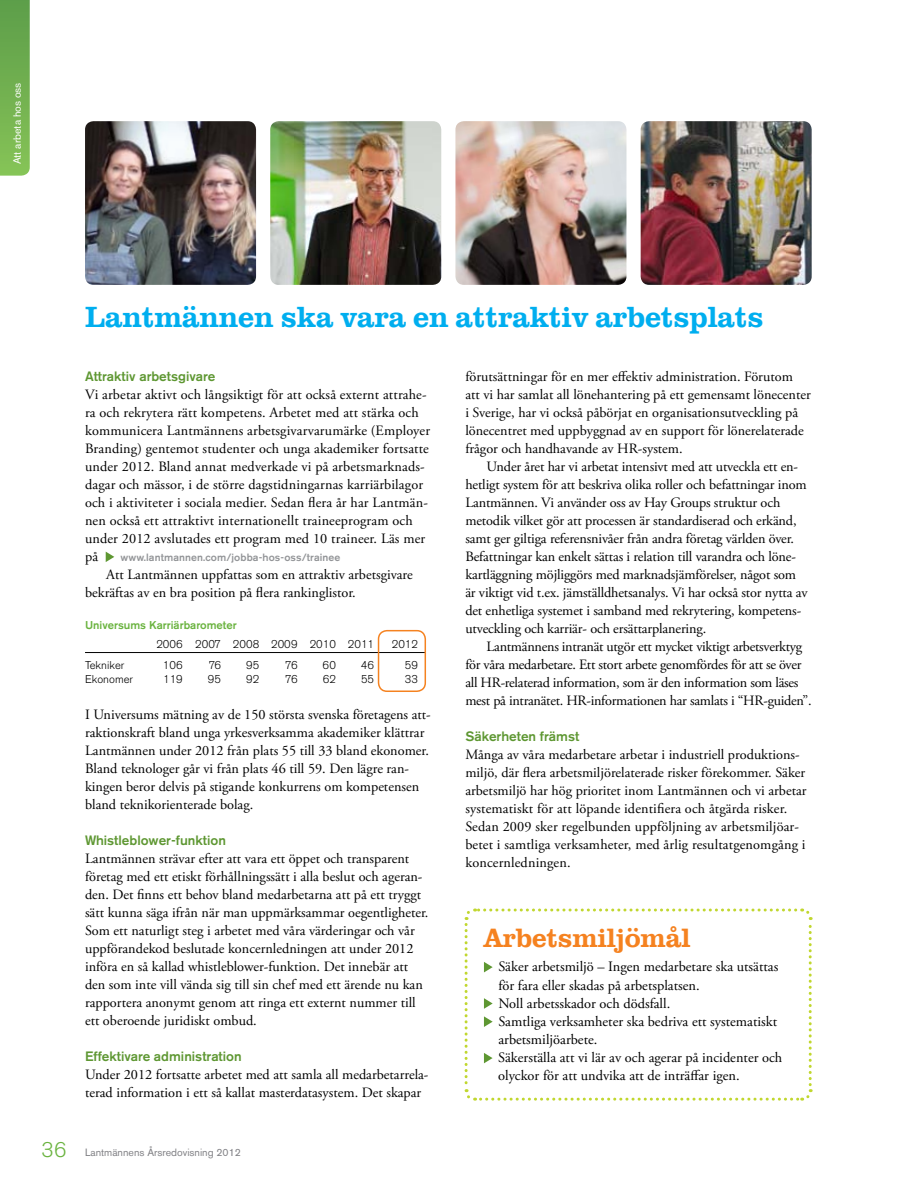
<style>
.page{position:relative;width:918px;height:1188px;background:#fff}
.page>*{position:absolute;margin:0;border:0;box-sizing:border-box;transform-origin:0 0}
.t1{font:500 30px "URW Clarendon T";letter-spacing:-.01em;color:#00aeef}
.t2{font:500 27.3px "URW Clarendon T";letter-spacing:-.01em;color:#f58220}
.t3{font:14.4px/18.1px "Adobe Garamond Pro";color:#000}
.t4{font:14.25px/18px "Adobe Garamond Pro";color:#000}
.t5{font:14.25px/18px "Adobe Garamond Pro";letter-spacing:-.02em;color:#000}
.t6{font:500 13.5px "Akzidenz Grotesk BE";color:#5e9732}
.t7{font:300 11.25px "Akzidenz Grotesk BE";color:#000}
.t8{font:500 11.25px "Akzidenz Grotesk BE";color:#6ab33f}
.t9{font:500 10.5px "Akzidenz Grotesk BE";letter-spacing:.01em;color:#939598}
.t10{font:10.5px "Akzidenz Grotesk BE";color:#808084}
.t11{font:10.5px "Akzidenz Grotesk BE";color:#fff}
.s1{font-weight:300;font-size:21px;color:#6ab33f}
</style>
<div class="page">
<hr style="left:85px;top:652px;width:340px;height:1px;background:#000">
<svg style="left:106px;top:552px;width:8px;height:10px"></svg>
<img style="left:85px;top:121px;width:171px;height:164px">
<img style="left:270px;top:121px;width:171px;height:164px">
<img style="left:455px;top:121px;width:171px;height:164px">
<img style="left:641px;top:121px;width:171px;height:164px">
<div style="left:378px;top:630px;width:48px;height:62px;border:2px solid #f58220;border-radius:9px"></div>
<svg style="left:0;top:0;width:30px;height:176px;background:#73b152"></svg>
<svg style="left:464px;top:908px;width:349px;height:193px"></svg>
<p class="t11" style="left:11px;top:164px;width:83px;rotate:-90deg">Att arbeta hos oss</p>
<h1 class="t1" style="left:85px;top:300px;width:680px">Lantmännen ska vara en attraktiv arbetsplats</h1>
<p class="t6" style="left:85px;top:368px;width:132px">Attraktiv arbetsgivare</p>
<p class="t4" style="left:85px;top:386px;width:347px">Vi arbetar aktivt och långsiktigt för att också externt attrahe&shy;ra och rekrytera rätt kompetens. Arbetet med att stärka och kommunicera Lantmännens arbetsgivarvarumärke (Employer Branding) gentemot studenter och unga akademiker fortsatte under 2012. Bland annat medverkade vi på arbetsmarknads&shy;dagar och mässor, i de större dagstidningarnas karriärbilagor och i aktiviteter i sociala medier. Sedan flera år har Lantmän&shy;nen också ett attraktivt internationellt traineeprogram och under 2012 avslutades ett program med 10 traineer. Läs mer på</p>
<p class="t9" style="left:120px;top:551px;width:222px">www.lantmannen.com/jobba-hos-oss/trainee</p>
<p class="t4" style="left:85px;top:566px;width:329px;text-indent:21px">Att Lantmännen uppfattas som en attraktiv arbetsgivare bekräftas av en bra position på flera rankinglistor.</p>
<p class="t8" style="left:85px;top:618px;width:153px">Universums Karriärbarometer</p>
<p class="t7" style="left:156px;top:638px;width:219px">2006 2007 2008 2009 2010 2011</p>
<p class="t7" style="left:392px;top:638px;width:28px">2012</p>
<p class="t7" style="left:85px;top:658px;width:41px">Tekniker</p>
<p class="t7" style="left:163px;top:658px;width:21px">106</p>
<p class="t7" style="left:209px;top:658px;width:14px">76</p>
<p class="t7" style="left:246px;top:658px;width:15px">95</p>
<p class="t7" style="left:285px;top:658px;width:14px">76</p>
<p class="t7" style="left:323px;top:658px;width:15px">60</p>
<p class="t7" style="left:361px;top:658px;width:15px">46</p>
<p class="t7" style="left:405px;top:658px;width:15px">59</p>
<p class="t7" style="left:85px;top:673px;width:50px">Ekonomer</p>
<p class="t7" style="left:163px;top:673px;width:21px">119</p>
<p class="t7" style="left:208px;top:673px;width:15px">95</p>
<p class="t7" style="left:246px;top:673px;width:15px">92</p>
<p class="t7" style="left:285px;top:673px;width:14px">76</p>
<p class="t7" style="left:323px;top:673px;width:15px">62</p>
<p class="t7" style="left:361px;top:673px;width:15px">55</p>
<p class="t7" style="left:405px;top:673px;width:15px">33</p>
<p class="t4" style="left:85px;top:706px;width:347px">I Universums mätning av de 150 största svenska företagens att&shy;raktionskraft bland unga yrkesverksamma akademiker klättrar Lantmännen under 2012 från plats 55 till 33 bland ekonomer.<br>Bland teknologer går vi från plats 46 till 59. Den lägre ran&shy;kingen beror delvis på stigande konkurrens om kompetensen bland teknikorienterade bolag.</p>
<p class="t6" style="left:85px;top:832px;width:142px">Whistleblower-funktion</p>
<p class="t4" style="left:85px;top:850px;width:345px">Lantmännen strävar efter att vara ett öppet och transparent företag med ett etiskt förhållningssätt i alla beslut och ageran&shy;den. Det finns ett behov bland medarbetarna att på ett tryggt sätt kunna säga ifrån när man uppmärksammar oegentligheter.<br>Som ett naturligt steg i arbetet med våra värderingar och vår uppförandekod beslutade koncernledningen att under 2012 införa en så kallad whistleblower-funktion. Det innebär att den som inte vill vända sig till sin chef med ett ärende nu kan rapportera anonymt genom att ringa ett externt nummer till ett oberoende juridiskt ombud.</p>
<p class="t6" style="left:85px;top:1048px;width:158px">Effektivare administration</p>
<p class="t4" style="left:85px;top:1066px;width:345px">Under 2012 fortsatte arbetet med att samla all medarbetarrela&shy;terad information i ett så kallat masterdatasystem. Det skapar</p>
<p class="t10" style="left:42px;top:1146px;width:201px"><span class="s1">36</span> Lantmännens Årsredovisning 2012</p>
<p class="t4" style="left:465px;top:368px;width:347px">förutsättningar för en mer effektiv administration. Förutom att vi har samlat all lönehantering på ett gemensamt lönecenter i Sverige, har vi också påbörjat en organisationsutveckling på lönecentret med uppbyggnad av en support för lönerelaterade frågor och handhavande av HR-system.</p>
<p class="t4" style="left:465px;top:458px;width:344px;text-indent:21px">Under året har vi arbetat intensivt med att utveckla ett en&shy;hetligt system för att beskriva olika roller och befattningar inom Lantmännen. Vi använder oss av Hay Groups struktur och metodik vilket gör att processen är standardiserad och erkänd, samt ger giltiga referensnivåer från andra företag världen över.<br>Befattningar kan enkelt sättas i relation till varandra och löne&shy;kartläggning möjliggörs med marknadsjämförelser, något som är viktigt vid t.ex. jämställdhetsanalys. Vi har också stor nytta av det enhetliga systemet i samband med rekrytering, kompetens&shy;utveckling och karriär- och ersättarplanering.</p>
<p class="t5" style="left:465px;top:638px;width:348px;text-indent:21px">Lantmännens intranät utgör ett mycket viktigt arbetsverktyg för våra medarbetare. Ett stort arbete genomfördes för att se över all HR-relaterad information, som är den information som läses mest på intranätet. HR-informationen har samlats i “HR-guiden”.</p>
<p class="t6" style="left:465px;top:728px;width:115px">Säkerheten främst</p>
<p class="t4" style="left:465px;top:746px;width:343px">Många av våra medarbetare arbetar i industriell produktions&shy;miljö, där flera arbetsmiljörelaterade risker förekommer. Säker arbetsmiljö har hög prioritet inom Lantmännen och vi arbetar systematiskt för att löpande identifiera och åtgärda risker.<br>Sedan 2009 sker regelbunden uppföljning av arbetsmiljöar&shy;betet i samtliga verksamheter, med årlig resultatgenomgång i koncernledningen.</p>
<h2 class="t2" style="left:484px;top:922px;width:208px">Arbetsmiljömål</h2>
<p class="t3" style="left:498px;top:958px;width:285px">Säker arbetsmiljö – Ingen medarbetare ska utsättas för fara eller skadas på arbetsplatsen.<br>Noll arbetsskador och dödsfall.<br>Samtliga verksamheter ska bedriva ett systematiskt arbetsmiljöarbete.<br>Säkerställa att vi lär av och agerar på incidenter och olyckor för att undvika att de inträffar igen.</p>
</div>
